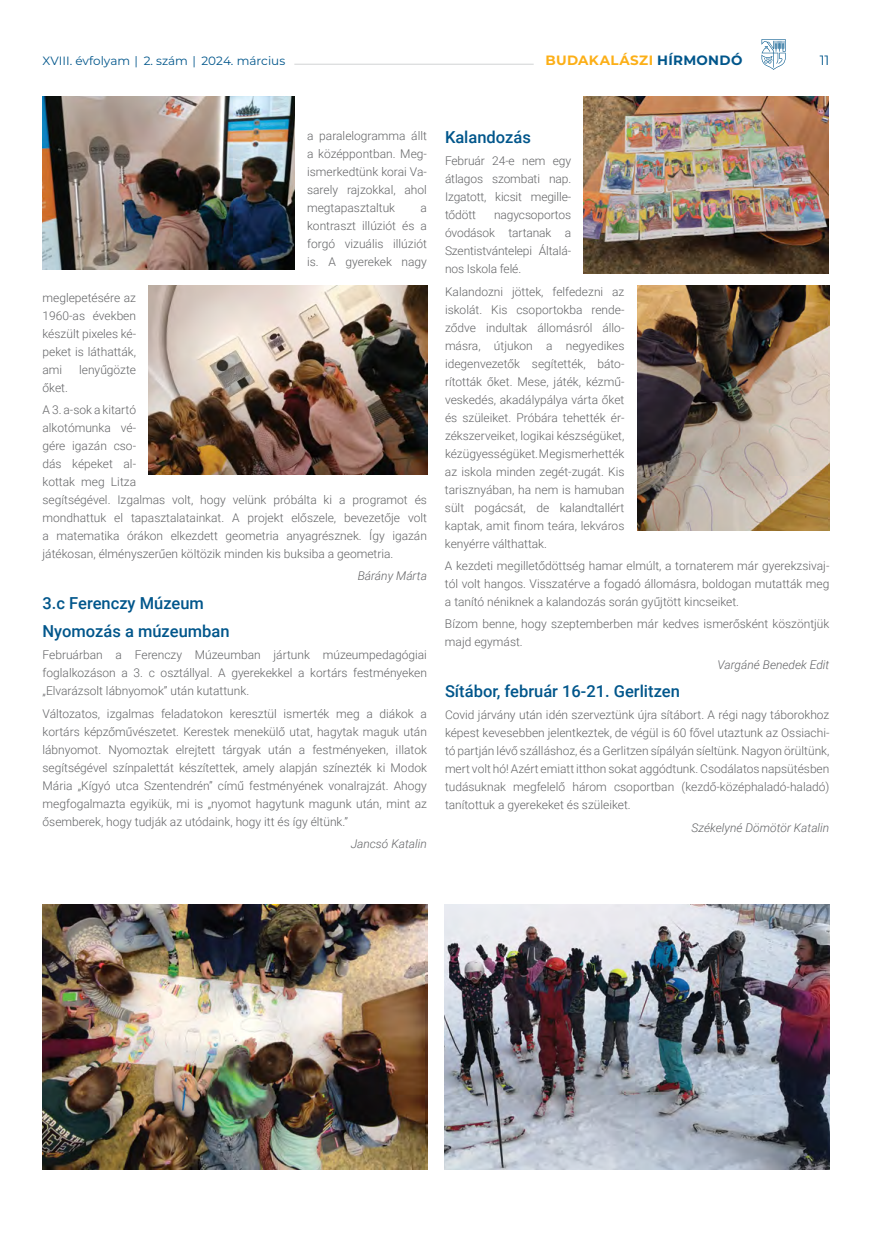
<style>
.page{position:relative;width:872px;height:1234px;background:#fff}
.page>*{position:absolute;margin:0;border:0;box-sizing:border-box;transform-origin:0 0}
.t1{font:500 16.5px/28.2px "Roboto";color:#00568b}
.t2{font:700 13.5px "Montserrat";letter-spacing:.025em;color:#fcaf17}
.t3{font:13.5px "Montserrat";color:#00568b}
.t4{font:300 12px/18px "Roboto";color:#636466;text-align:justify}
.t5{font:italic 300 12px "Roboto";color:#636466}
.t6{font:12px "Montserrat";color:#00568b}
.s1{color:#00568b}
</style>
<div class="page">
<hr style="left:294px;top:64px;width:239px;height:1px;background:#d1d3d4">
<svg style="left:761px;top:39px;width:25px;height:31px"></svg>
<img style="left:43px;top:97px;width:251px;height:172px">
<img style="left:584px;top:97px;width:245px;height:176px">
<img style="left:637px;top:285px;width:192px;height:245px">
<img style="left:149px;top:285px;width:278px;height:190px">
<img style="left:445px;top:904px;width:384px;height:264px">
<img style="left:43px;top:904px;width:384px;height:264px">
<p class="t6" style="left:43px;top:52px;width:244px">XVIII. évfolyam | 2. szám | 2024. március</p>
<p class="t2" style="left:545px;top:50px;width:198px">BUDAKALÁSZI <span class="s1">HÍRMONDÓ</span></p>
<p class="t3" style="left:819px;top:51px;width:11px">11</p>
<p class="t4" style="left:307px;top:126px;width:121px">a paralelogramma állt a középpontban. Meg&shy;ismerkedtünk korai Va&shy;sarely rajzokkal, ahol megtapasztaltuk</p>
<p class="t4" style="left:307px;top:198px;width:121px;text-indent:113px">a kontraszt illúziót és a forgó vizuális illúziót is. A gyerekek nagy</p>
<p class="t4" style="left:43px;top:288px;width:95px">meglepetésére az 1960-as években készült pixeles ké&shy;peket is láthatták, ami</p>
<p class="t4" style="left:79px;top:360px;width:58px">lenyűgözte</p>
<p class="t4" style="left:43px;top:376px;width:95px;line-height:22.2px">őket.<br>A 3. a-sok a kitartó</p>
<p class="t4" style="left:43px;top:418px;width:386px;text-align:left">alkotómunka vé-<br>gére igazán cso--<br>dás képeket al-<br>kottak meg Litza<br>segítségével. Izgalmas volt, hogy velünk próbálta ki a programot és mondhattuk el tapasztalatainkat. A projekt előszele, bevezetője volt a matematika órákon elkezdett geometria anyagrésznek. Így igazán játékosan, élményszerűen költözik minden kis buksiba a geometria.</p>
<p class="t5" style="left:358px;top:567px;width:71px">Bárány Márta</p>
<h1 class="t1" style="left:43px;top:588px;width:189px">3.c Ferenczy Múzeum<br>Nyomozás a múzeumban</h1>
<p class="t4" style="left:43px;top:645px;width:386px">Februárban a Ferenczy Múzeumban jártunk múzeumpedagógiai foglalkozáson a 3. c osztállyal. A gyerekekkel a kortárs festményeken „Elvarázsolt lábnyomok” után kutattunk.</p>
<p class="t4" style="left:43px;top:703px;width:386px">Változatos, izgalmas feladatokon keresztül ismerték meg a diákok a kortárs képzőművészetet. Kerestek menekülő utat, hagytak maguk után lábnyomot. Nyomoztak elrejtett tárgyak után a festményeken, iIlatok segítségével színpalettát készítettek, amely alapján színezték ki Modok Mária „Kígyó utca Szentendrén” című festményének vonalrajzát. Ahogy megfogalmazta egyikük, mi is „nyomot hagytunk magunk után, mint az ősemberek, hogy tudják az utódaink, hogy itt és így éltünk.”</p>
<p class="t5" style="left:351px;top:835px;width:78px">Jancsó Katalin</p>
<h1 class="t1" style="left:445px;top:122px;width:87px">Kalandozás</h1>
<p class="t4" style="left:445px;top:151px;width:128px">Február 24-e nem egy átlagos szombati nap.<br>Izgatott, kicsit megille&shy;tődött</p>
<p class="t4" style="left:445px;top:205px;width:128px;text-indent:49px">nagycsoportos óvodások tartanak a Szentistvántelepi Általá&shy;nos Iskola felé.</p>
<p class="t4" style="left:445px;top:282px;width:181px">Kalandozni jöttek, felfedezni az iskolát. Kis csoportokba rende&shy;ződve indultak állomásról állo&shy;másra, útjukon a negyedikes idegenvezetők segítették, báto&shy;rították őket. Mese, játék, kézmű&shy;veskedés, akadálypálya várta őket és szüleiket. Próbára tehették ér&shy;zékszerveiket, logikai készségüket, kézügyességüket. Megismerhették az iskola minden zegét-zugát. Kis tarisznyában, ha nem is hamuban sült pogácsát, de kalandtallért kaptak, amit finom teára, lekváros kenyérre válthattak.</p>
<p class="t4" style="left:445px;top:556px;width:386px">A kezdeti megilletődöttség hamar elmúlt, a tornaterem már gyerekzsivaj&shy;tól volt hangos. Visszatérve a fogadó állomásra, boldogan mutatták meg a tanító néniknek a kalandozás során gyűjtött kincseiket.</p>
<p class="t4" style="left:445px;top:614px;width:386px">Bízom benne, hogy szeptemberben már kedves ismerősként köszöntjük majd egymást.</p>
<p class="t5" style="left:717px;top:655px;width:113px">Vargáné Benedek Edit</p>
<h1 class="t1" style="left:445px;top:676px;width:236px">Sítábor, február 16-21. Gerlitzen</h1>
<p class="t4" style="left:445px;top:705px;width:386px">Covid járvány után idén szerveztünk újra sítábort. A régi nagy táborokhoz képest kevesebben jelentkeztek, de végül is 60 fővel utaztunk az Ossiachi&shy;tó partján lévő szálláshoz, és a Gerlitzen sípályán síeltünk. Nagyon örültünk, mert volt hó! Azért emiatt itthon sokat aggódtunk. Csodálatos napsütésben tudásuknak megfelelő három csoportban (kezdő-középhaladó-haladó) tanítottuk a gyerekeket és szüleiket.</p>
<p class="t5" style="left:691px;top:818px;width:139px">Székelyné Dömötör Katalin</p>
</div>
